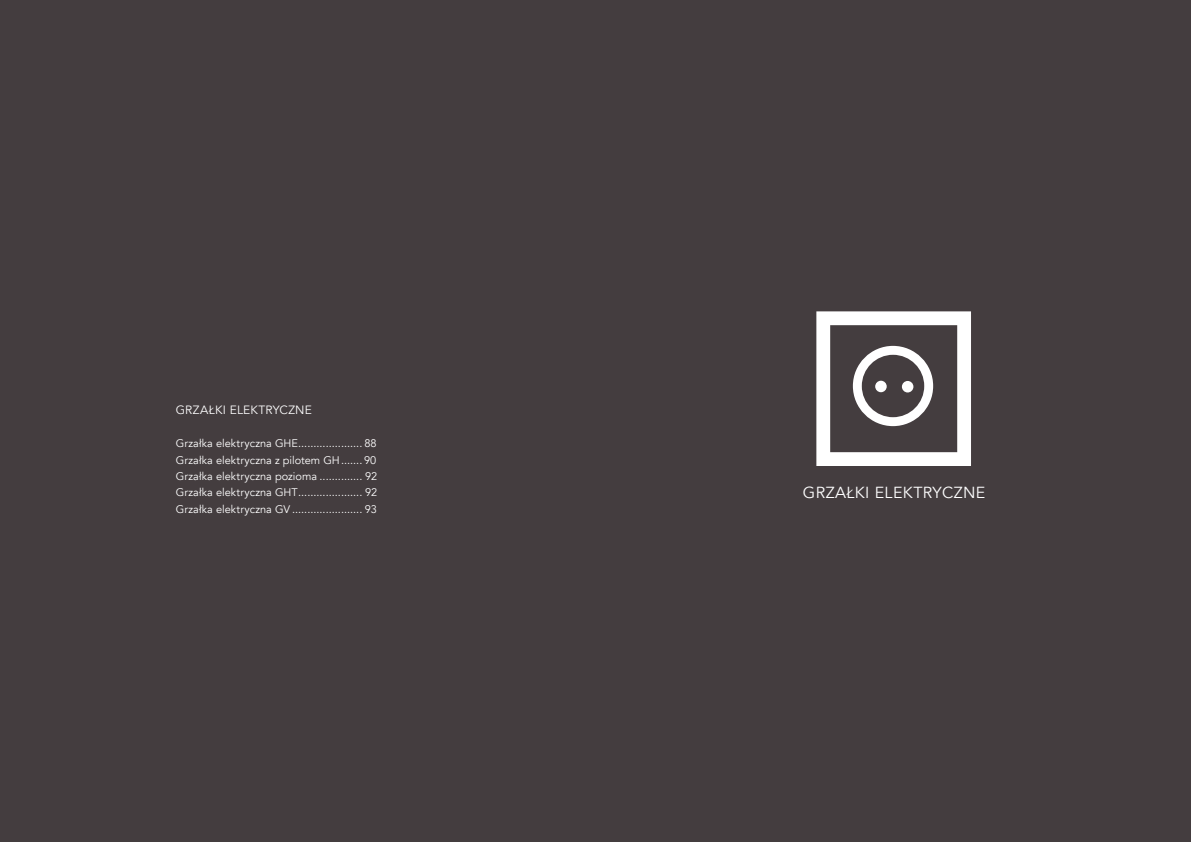
<style>
.page{position:relative;width:1191px;height:842px;background:#443d3f}
.page>*{position:absolute;margin:0;border:0;box-sizing:border-box;transform-origin:0 0}
.t1{font:16px "Avenir";letter-spacing:.025em;color:#fff}
.t2{font:12px "Avenir";letter-spacing:.02em;color:#fff}
.t3{font:11px/16.4px "Avenir";letter-spacing:.005em;color:#fff;text-align:justify}
</style>
<div class="page">
<svg style="left:816px;top:311px;width:155px;height:155px"></svg>
<p class="t2" style="left:176px;top:403px;width:138px">GRZAŁKI ELEKTRYCZNE</p>
<p class="t3" style="left:176px;top:435px;width:203px">Grzałka elektryczna GHE..................... 88<br>Grzałka elektryczna z pilotem GH....... 90<br>Grzałka elektryczna pozioma .............. 92<br>Grzałka elektryczna GHT..................... 92<br>Grzałka elektryczna GV ....................... 93</p>
<h1 class="t1" style="left:803px;top:483px;width:184px">GRZAŁKI ELEKTRYCZNE</h1>
</div>
